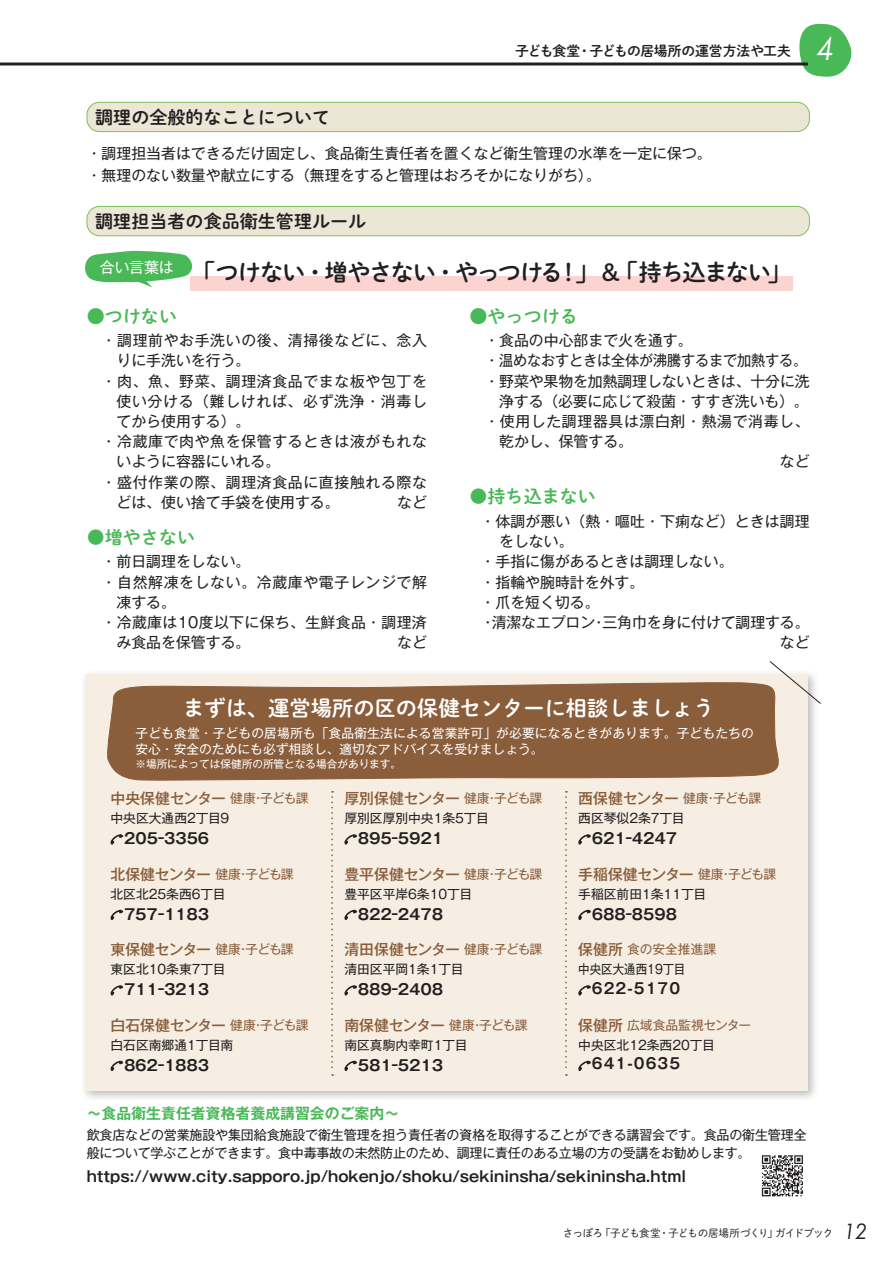
<style>
.page{position:relative;width:893px;height:1263px;background:#fff}
.page>*{position:absolute;margin:0;border:0;box-sizing:border-box;transform-origin:0 0}
.t1{font:italic 31.95px "Century Gothic Pro";color:#fff}
.t2{font:23.4px "Shuei M Go Std B";letter-spacing:-.065em;color:#231f20}
.t3{font:21.3px "Shuei M Go Std B";color:#fff}
.t4{font:18px "Shuei M Go Std B";color:#231f20}
.t5{font:18px "Shuei M Go Std B";color:#49b857}
.t6{font:14.85px/22.4px "Gothic MB101 Pro";color:#231f20}
.t7{font:700 14.85px "Gothic MB101 Pro De";color:#231f20}
.t8{font:14.85px "Gothic MB101 Pro";letter-spacing:.045em;color:#231f20}
.t9{font:500 14.85px "Gothic MB101 Pro";letter-spacing:-.02em;color:#8a5d3b}
.t10{font:500 14.85px "Gothic MB101 Pro";letter-spacing:-.04em;color:#8a5d3b}
.t11{font:14.85px "Gothic MB101 Pro";letter-spacing:.025em;color:#231f20}
.t12{font:700 14.85px "Gothic MB101 Pro De";color:#49b857}
.t13{font:700 14.85px "Gothic MB101 Pro De";color:#231f20;scale:.95 1}
.t14{font:14.85px "Gothic MB101 Pro";letter-spacing:-.005em;color:#fff}
.t15{font:13.8px "Shuei M Go Std B";letter-spacing:-.02em;color:#231f20}
.t16{font:13.35px/18px "Gothic MB101 Pro";letter-spacing:-.015em;color:#231f20}
.t17{font:12.75px/20.2px "Gothic MB101 Pro";color:#231f20}
.t18{font:12.75px/15.9px "Gothic MB101 Pro";letter-spacing:.01em;color:#fff}
.t19{font:12.75px/20.2px "Gothic MB101 Pro";color:#231f20;scale:.9 1}
.t20{font:10.65px "Shuei M Go Std L";letter-spacing:-.085em;color:#231f20}
.t21{font:10.65px "Gothic MB101 Pro";color:#fff}
.s1{font-family:"Gothic MB101 Pro"}
.s2{font-weight:400;font-size:12.75px}
.s3{font-weight:500;font-size:14.85px;color:#8a5d3b}
.s4{color:#8a5d3b}
.s5{font-family:"Century Gothic Pro";font-style:italic;font-size:21.3px}
</style>
<div class="page">
<div style="left:80px;top:669px;width:739px;height:433px;background:#231f20;opacity:.3"></div>
<div style="left:85px;top:674px;width:723px;height:417px;background:#f6eee2"></div>
<svg style="left:769px;top:661px;width:52px;height:43px"></svg>
<svg style="left:107px;top:681px;width:682px;height:100px;background:#936a4a"></svg>
<svg style="left:798px;top:23px;width:54px;height:54px"></svg>
<hr style="left:0;top:63px;width:808px;height:2px;background:#231f20">
<div style="left:190px;top:276px;width:602px;height:15px;background:#fbd3d1"></div>
<div style="left:87px;top:102px;width:722px;height:30px;background:#ece6d6;border-radius:13px"></div>
<div style="left:87px;top:102px;width:723px;height:30px;border:1px solid #7cc352;border-radius:13px"></div>
<div style="left:87px;top:206px;width:722px;height:30px;background:#ece6d6;border-radius:13px"></div>
<div style="left:87px;top:206px;width:723px;height:30px;border:1px solid #7cc352;border-radius:13px"></div>
<svg style="left:85px;top:251px;width:107px;height:36px"></svg>
<svg style="left:110px;top:834px;width:13px;height:11px"></svg>
<svg style="left:110px;top:910px;width:13px;height:10px"></svg>
<svg style="left:110px;top:985px;width:13px;height:11px"></svg>
<svg style="left:110px;top:1061px;width:13px;height:10px"></svg>
<svg style="left:344px;top:834px;width:13px;height:11px"></svg>
<svg style="left:344px;top:910px;width:13px;height:10px"></svg>
<svg style="left:344px;top:985px;width:13px;height:11px"></svg>
<svg style="left:344px;top:1061px;width:13px;height:10px"></svg>
<svg style="left:578px;top:834px;width:13px;height:11px"></svg>
<svg style="left:578px;top:910px;width:13px;height:10px"></svg>
<svg style="left:578px;top:985px;width:13px;height:11px"></svg>
<svg style="left:578px;top:1061px;width:13px;height:10px"></svg>
<svg style="left:331px;top:791px;width:2px;height:285px"></svg>
<svg style="left:565px;top:791px;width:2px;height:285px"></svg>
<svg style="left:762px;top:1155px;width:41px;height:41px"></svg>
<p class="t4" style="left:95px;top:104px;width:236px">調理の全般的なことについて</p>
<p class="t15" style="left:515px;top:40px;width:277px">子ども食堂・子どもの居場所の運営方法や工夫</p>
<h1 class="t1" style="left:817px;top:30px;width:19px">4</h1>
<p class="t6" style="left:87px;top:140px;width:627px">・調理担当者はできるだけ固定し、食品衛生責任者を置くなど衛生管理の水準を一定に保つ。・無理のない数量や献立にする（無理をすると管理はおろそかになりがち）。</p>
<p class="t4" style="left:95px;top:208px;width:273px">調理担当者の食品衛生管理ルール</p>
<p class="t14" style="left:100px;top:255px;width:75px">合い言葉は</p>
<h2 class="t2" style="left:192px;top:255px;width:600px">「つけない・増やさない・やっつける！」＆「持ち込まない」</h2>
<p class="t5" style="left:87px;top:302px;width:92px"><span class="s1">●</span>つけない</p>
<p class="t8" style="left:102px;top:328px;width:327px">・調理前やお手洗いの後、清掃後などに、念入</p>
<p class="t6" style="left:117px;top:348px;width:135px">りに手洗いを行う。</p>
<p class="t8" style="left:102px;top:369px;width:327px">・肉、魚、野菜、調理済食品でまな板や包丁を</p>
<p class="t8" style="left:117px;top:389px;width:312px">使い分ける（難しければ、必ず洗浄・消毒し</p>
<p class="t6" style="left:117px;top:408px;width:135px">てから使用する）。</p>
<p class="t8" style="left:102px;top:429px;width:327px">・冷蔵庫で肉や魚を保管するときは液がもれな</p>
<p class="t6" style="left:117px;top:449px;width:165px">いように容器にいれる。</p>
<p class="t8" style="left:102px;top:470px;width:327px">・盛付作業の際、調理済食品に直接触れる際な</p>
<p class="t6" style="left:117px;top:489px;width:225px">どは、使い捨て手袋を使用する。</p>
<p class="t6" style="left:397px;top:489px;width:31px">など</p>
<p class="t5" style="left:87px;top:523px;width:110px">●増やさない</p>
<p class="t6" style="left:102px;top:548px;width:150px">・前日調理をしない。</p>
<p class="t8" style="left:102px;top:570px;width:327px">・自然解凍をしない。冷蔵庫や電子レンジで解</p>
<p class="t6" style="left:117px;top:589px;width:61px">凍する。</p>
<p class="t11" style="left:102px;top:610px;width:327px">・冷蔵庫は10度以下に保ち、生鮮食品・調理済</p>
<p class="t6" style="left:117px;top:629px;width:135px">み食品を保管する。</p>
<p class="t6" style="left:397px;top:629px;width:31px">など</p>
<p class="t5" style="left:469px;top:302px;width:110px"><span class="s1">●</span>やっつける</p>
<p class="t6" style="left:484px;top:327px;width:210px">・食品の中心部まで火を通す。</p>
<p class="t6" style="left:484px;top:348px;width:324px">・温めなおすときは全体が沸騰するまで加熱する。</p>
<p class="t6" style="left:484px;top:368px;width:327px">・野菜や果物を加熱調理しないときは、十分に洗</p>
<p class="t6" style="left:499px;top:388px;width:311px">浄する（必要に応じて殺菌・すすぎ洗いも）。</p>
<p class="t8" style="left:484px;top:409px;width:327px">・使用した調理器具は漂白剤・熱湯で消毒し、</p>
<p class="t6" style="left:499px;top:428px;width:135px">乾かし、保管する。</p>
<p class="t6" style="left:780px;top:449px;width:31px">など</p>
<p class="t5" style="left:469px;top:483px;width:128px">●持ち込まない</p>
<p class="t6" style="left:481px;top:508px;width:331px">・体調が悪い（熱・嘔吐・下痢など）ときは調理</p>
<p class="t6" style="left:499px;top:528px;width:76px">をしない。</p>
<p class="t6" style="left:481px;top:548px;width:254px">・手指に傷があるときは調理しない。</p>
<p class="t6" style="left:481px;top:569px;width:165px">・指輪や腕時計を外す。</p>
<p class="t6" style="left:481px;top:589px;width:121px">・爪を短く切る。</p>
<p class="t6" style="left:481px;top:609px;width:420px">・清潔なエプロン・三角巾を身に付けて調理する。　　　　　　</p>
<p class="t6" style="left:780px;top:629px;width:31px">など</p>
<h3 class="t3" style="left:183px;top:692px;width:533px">まずは、運営場所の区の保健センターに相談しましょう</h3>
<p class="t18" style="left:135px;top:723px;width:620px">子ども食堂・子どもの居場所も「食品衛生法による営業許可」が必要になるときがあります。子どもたちの安心・安全のためにも必ず相談し、適切なアドバイスを受けましょう。</p>
<p class="t21" style="left:135px;top:755px;width:267px">※場所によっては保健所の所管となる場合があります。</p>
<p class="t9" style="left:111px;top:786px;width:199px">中央保健センター <span class="s2">健康・子ども課</span></p>
<p class="t17" style="left:111px;top:807px;width:120px">中央区大通西2丁目9</p>
<p class="t7" style="left:124px;top:826px;width:87px">205－3356</p>
<p class="t10" style="left:111px;top:861px;width:185px">北保健センター <span class="s2">健康・子ども課</span></p>
<p class="t17" style="left:111px;top:882px;width:117px">北区北25条西6丁目</p>
<p class="t7" style="left:122px;top:902px;width:90px">７５７－１１８３</p>
<p class="t10" style="left:111px;top:937px;width:185px">東保健センター <span class="s2">健康・子ども課</span></p>
<p class="t17" style="left:111px;top:958px;width:117px">東区北10条東7丁目</p>
<p class="t7" style="left:122px;top:977px;width:90px">７１１－３２１３</p>
<p class="t9" style="left:111px;top:1012px;width:199px">白石保健センター <span class="s2">健康・子ども課</span></p>
<p class="t17" style="left:111px;top:1033px;width:124px">白石区南郷通1丁目南</p>
<p class="t7" style="left:122px;top:1053px;width:90px">８６２－１８８３</p>
<p class="t9" style="left:344px;top:786px;width:199px">厚別保健センター <span class="s2">健康・子ども課</span></p>
<p class="t17" style="left:344px;top:807px;width:146px">厚別区厚別中央1条5丁目</p>
<p class="t7" style="left:356px;top:826px;width:90px">８９５－５９２１</p>
<p class="t9" style="left:344px;top:861px;width:199px">豊平保健センター <span class="s2">健康・子ども課</span></p>
<p class="t17" style="left:344px;top:882px;width:129px">豊平区平岸6条10丁目</p>
<p class="t7" style="left:356px;top:902px;width:90px">８２２－２４７８</p>
<p class="t9" style="left:344px;top:937px;width:199px">清田保健センター <span class="s2">健康・子ども課</span></p>
<p class="t17" style="left:344px;top:958px;width:121px">清田区平岡1条1丁目</p>
<p class="t7" style="left:356px;top:977px;width:90px">８８９－２４０８</p>
<p class="t10" style="left:344px;top:1012px;width:185px">南保健センター <span class="s2">健康・子ども課</span></p>
<p class="t17" style="left:344px;top:1033px;width:125px">南区真駒内幸町1丁目</p>
<p class="t7" style="left:356px;top:1053px;width:90px">５８１－５２１３</p>
<p class="t10" style="left:578px;top:786px;width:185px">西保健センター <span class="s2">健康・子ども課</span></p>
<p class="t17" style="left:578px;top:807px;width:108px">西区琴似2条7丁目</p>
<p class="t7" style="left:590px;top:826px;width:90px">６２１－４２４７</p>
<p class="t9" style="left:578px;top:861px;width:199px">手稲保健センター <span class="s2">健康・子ども課</span></p>
<p class="t17" style="left:578px;top:882px;width:129px">手稲区前田1条11丁目</p>
<p class="t7" style="left:590px;top:902px;width:88px">６８8－ 8598</p>
<p class="t19" style="left:578px;top:937px;width:155px"><span class="s3">保健所</span> <span class="s4">食の安全推進課</span>中央区大通西19丁目</p>
<p class="t13" style="left:590px;top:976px;width:98px">６２２-５１７０</p>
<p class="t17" style="left:578px;top:1013px;width:174px"><span class="s3">保健所</span><span class="s4">広域食品監視センター</span>中央区北12条西20丁目</p>
<p class="t13" style="left:590px;top:1051px;width:98px">６４１-０６３５</p>
<p class="t12" style="left:87px;top:1101px;width:311px">〜食品衛生責任者資格者養成講習会のご案内〜</p>
<p class="t16" style="left:87px;top:1124px;width:721px">飲食店などの営業施設や集団給食施設で衛生管理を担う責任者の資格を取得することができる講習会です。食品の衛生管理全般について学ぶことができます。食中毒事故の未然防止のため、調理に責任のある立場の方の受講をお勧めします。</p>
<p class="t7" style="left:87px;top:1164px;width:601px">https://www.city.sapporo.jp/hokenjo/shoku/sekininsha/sekininsha.html</p>
<p class="t20" style="left:563px;top:1225px;width:306px">さっぽろ「子ども食堂・子どもの居場所づくり」ガイドブック <span class="s5">12</span></p>
</div>
